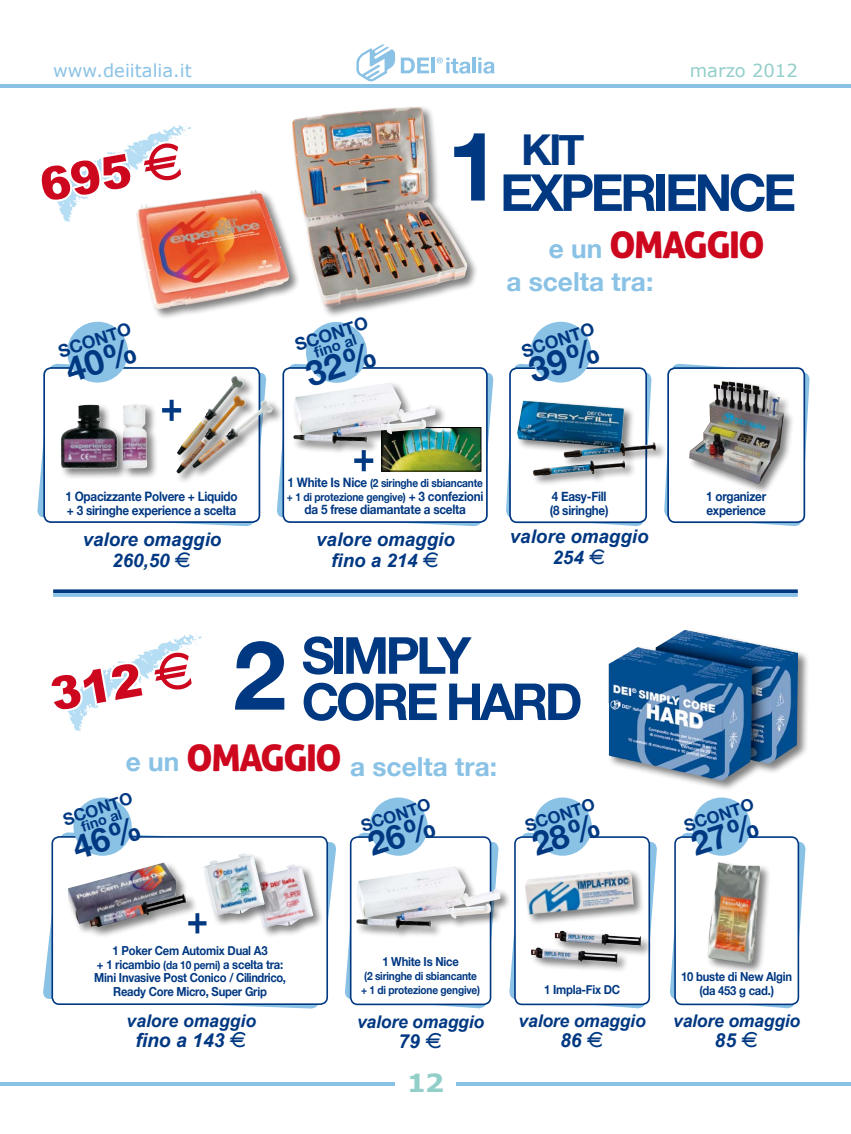
<style>
.page{position:relative;width:851px;height:1134px;background:#fff}
.page>*{position:absolute;margin:0;border:0;box-sizing:border-box;transform-origin:0 0}
.t1{font:700 51.12px/46.2px "Helvetica Neue";letter-spacing:-.07em;color:#003882}
.t2{font:900 46px "Arial";color:#cd071e}
.t3{font:700 42.5px "Helvetica Neue";color:#003882}
.t4{font:36.75px "Aller Display";letter-spacing:-.04em;color:#cd071e}
.t5{font:700 26.25px "Helvetica Neue";color:#8ac2e6}
.t6{font:700 25px "Verdana";color:#93cfc9;scale:1.1 1}
.t7{font:italic 700 19.38px "Arial";color:#003882}
.t8{font:italic 700 18.75px/21.2px "Arial";color:#003882;text-align:center}
.t9{font:17.88px "Verdana";color:#8ac2e6}
.t10{font:17.88px "Verdana";color:#93cfc9}
.t11{font:italic 700 17.5px "Arial";letter-spacing:-.01em;color:#003882}
.t12{font:700 17.5px "Helvetica Neue";color:#003882}
.t13{font:700 16.75px "Helvetica Neue";color:#003882}
.t14{font:700 15px "Helvetica Neue";color:#003882}
.t15{font:700 14.38px "Helvetica Neue";color:#003882}
.t16{font:700 13px/13.8px "Helvetica Neue";letter-spacing:-.02em;color:#003882;scale:.9 1}
.t17{font:700 12.5px/13.8px "Helvetica Neue";letter-spacing:-.02em;color:#003882;text-align:center;scale:.9 1}
.t18{font:700 11.25px/13.8px "Helvetica Neue";letter-spacing:-.02em;color:#003882;scale:.9 1}
.s1{font-family:"Euro font";font-weight:400}
.s2{font-size:95.88px}
.s3{font-family:"Helvetica Neue";font-weight:700;font-size:26.25px;color:#8ac2e6}
.s4{font-family:"Euro font";font-weight:400;font-style:normal}
.s5{font-size:13px}
.s6{font-size:11.25px}
</style>
<div class="page">
<hr style="left:0;top:84px;width:850px;height:4px;background:#8ac2e6">
<hr style="left:0;top:1082px;width:850px;height:3px;background:#8ac2e6">
<svg style="left:356px;top:44px;width:39px;height:38px"></svg>
<svg style="left:401px;top:58px;width:28px;height:15px"></svg>
<hr style="left:431px;top:58px;width:4px;height:15px;background:#8ac2e6">
<svg style="left:436px;top:58px;width:34px;height:16px"></svg>
<hr style="left:472px;top:58px;width:3px;height:15px;background:#8ac2e6">
<svg style="left:478px;top:58px;width:16px;height:16px"></svg>
<div style="left:395px;top:1058px;width:60px;height:49px;background:#fff"></div>
<svg style="left:53px;top:589px;width:744px;height:4px;background:#1a4c8e"></svg>
<div style="left:135px;top:189px;width:165px;height:132px;background:#000;opacity:.5"></div>
<img style="left:136px;top:190px;width:153px;height:119px">
<div style="left:290px;top:105px;width:189px;height:213px;background:#000;opacity:.5"></div>
<img style="left:292px;top:107px;width:175px;height:201px">
<svg style="left:57px;top:123px;width:134px;height:99px"></svg>
<div style="left:530px;top:322px;width:61px;height:61px;background:#8ac2e6;border-radius:50%"></div>
<div style="left:67px;top:322px;width:61px;height:61px;background:#8ac2e6;border-radius:50%"></div>
<div style="left:175px;top:374px;width:109px;height:111px;background:#000;opacity:.5"></div>
<div style="left:515px;top:399px;width:152px;height:70px;background:#000;opacity:.5"></div>
<img style="left:651px;top:401px;width:5px;height:57px">
<div style="left:606px;top:628px;width:203px;height:164px;background:#000;opacity:.5"></div>
<img style="left:608px;top:630px;width:75px;height:126px">
<svg style="left:67px;top:633px;width:135px;height:98px"></svg>
<svg style="left:43px;top:832px;width:293px;height:177px"></svg>
<div style="left:52px;top:837px;width:275px;height:167px;background:#fff;border-radius:7px"></div>
<div style="left:51px;top:836px;width:277px;height:169px;border:2px solid #003882;border-radius:7px"></div>
<div style="left:369px;top:797px;width:58px;height:59px;background:#8ac2e6;border-radius:50%"></div>
<svg style="left:198px;top:913px;width:4px;height:20px"></svg>
<div style="left:250px;top:863px;width:74px;height:76px;background:#000;opacity:.5"></div>
<img style="left:252px;top:864px;width:61px;height:64px">
<div style="left:202px;top:852px;width:74px;height:75px;background:#000;opacity:.5"></div>
<img style="left:203px;top:853px;width:62px;height:63px">
<div style="left:73px;top:797px;width:59px;height:59px;background:#8ac2e6;border-radius:50%"></div>
<div style="left:533px;top:797px;width:58px;height:59px;background:#8ac2e6;border-radius:50%"></div>
<div style="left:692px;top:797px;width:58px;height:59px;background:#8ac2e6;border-radius:50%"></div>
<div style="left:355px;top:865px;width:157px;height:75px;background:#000;opacity:.5"></div>
<hr style="left:53px;top:593px;width:744px;height:4px;background:#93c6e6">
<div style="left:306px;top:322px;width:61px;height:61px;background:#8ac2e6;border-radius:50%"></div>
<svg style="left:663px;top:363px;width:146px;height:163px"></svg>
<div style="left:668px;top:368px;width:136px;height:154px;background:#fff;border-radius:7px"></div>
<div style="left:667px;top:367px;width:138px;height:156px;border:2px solid #003882;border-radius:7px"></div>
<div style="left:687px;top:379px;width:108px;height:116px;background:#000;opacity:.5"></div>
<img style="left:689px;top:381px;width:94px;height:103px">
<div style="left:66px;top:861px;width:132px;height:77px;background:#000;opacity:.5"></div>
<img style="left:68px;top:862px;width:119px;height:65px">
<svg style="left:506px;top:337px;width:145px;height:189px"></svg>
<svg style="left:37px;top:337px;width:230px;height:189px"></svg>
<svg style="left:345px;top:812px;width:154px;height:197px"></svg>
<svg style="left:71px;top:816px;width:71px;height:40px"></svg>
<svg style="left:509px;top:812px;width:148px;height:197px"></svg>
<svg style="left:670px;top:812px;width:135px;height:197px"></svg>
<svg style="left:276px;top:341px;width:217px;height:185px"></svg>
<h3 class="t9" style="left:53px;top:59px;width:140px">www.deiitalia.it</h3>
<h3 class="t10" style="left:689px;top:59px;width:109px">marzo 2012</h3>
<h2 class="t2" style="left:35px;top:153px;width:148px;rotate:-10deg">695 <span class="s1">E</span></h2>
<h3 class="t3" style="left:447px;top:123px;width:139px"><span class="s2">1</span> KIT</h3>
<h1 class="t1" style="left:500px;top:168px;width:297px">EXPERIENCE</h1>
<h3 class="t4" style="left:548px;top:221px;width:217px"><span class="s3">e un</span> OMAGGIO</h3>
<h3 class="t5" style="left:506px;top:265px;width:148px">a scelta tra:</h3>
<h3 class="t12" style="left:56px;top:341px;width:77px;rotate:-18deg">SCONTO</h3>
<h3 class="t12" style="left:292px;top:335px;width:77px;rotate:-18deg">SCONTO</h3>
<p class="t14" style="left:311px;top:344px;width:45px;rotate:-18deg">fi no al</p>
<h3 class="t12" style="left:518px;top:341px;width:77px;rotate:-18deg">SCONTO</h3>
<p class="t16" style="left:65px;top:489px;width:193px">1 Opacizzante Polvere + Liquido + 3 siringhe experience a scelta</p>
<h3 class="t8" style="left:83px;top:529px;width:140px">valore omaggio<br>260,50 <span class="s4">E</span></h3>
<p class="t18" style="left:287px;top:476px;width:220px"><span class="s5">1 White Is Nice</span> (2 siringhe di sbiancante + 1 di protezione gengive) <span class="s5">+ 3 confezioni</span></p>
<p class="t16" style="left:304px;top:502px;width:180px">da 5 frese diamantate a scelta</p>
<h3 class="t8" style="left:316px;top:529px;width:140px">valore omaggio fino a 214 <span class="s4">E</span></h3>
<p class="t16" style="left:549px;top:489px;width:67px">4 Easy-Fill (8 siringhe)</p>
<h3 class="t8" style="left:509px;top:526px;width:140px">valore omaggio<br>254 <span class="s4">E</span></h3>
<h1 class="t1" style="left:301px;top:631px;width:282px;text-indent:-69px"><span class="s2">2</span> SIMPLY<br>CORE HARD</h1>
<h3 class="t5" style="left:126px;top:750px;width:372px">e un <sup>OMAGGIO</sup> a scelta tra:</h3>
<h2 class="t2" style="left:45px;top:662px;width:148px;rotate:-10deg">312 <span class="s1">E</span></h2>
<h3 class="t13" style="left:60px;top:810px;width:74px;rotate:-18deg">SCONTO</h3>
<p class="t15" style="left:79px;top:818px;width:44px;rotate:-18deg">fi no al</p>
<h3 class="t13" style="left:358px;top:816px;width:74px;rotate:-18deg">SCONTO</h3>
<h3 class="t13" style="left:522px;top:816px;width:74px;rotate:-18deg">SCONTO</h3>
<p class="t16" style="left:706px;top:489px;width:68px">1 organizer experience</p>
<h3 class="t13" style="left:681px;top:816px;width:74px;rotate:-18deg">SCONTO</h3>
<p class="t17" style="left:94px;top:943px;width:214px">1 Poker Cem Automix Dual A3<br>+ 1 ricambio <span class="s6">(da 10 perni)</span> a scelta tra:<br>Mini Invasive Post Conico / Cilindrico, Ready Core Micro, Super Grip</p>
<h3 class="t11" style="left:127px;top:1009px;width:131px">valore omaggio</h3>
<h3 class="t7" style="left:135px;top:1028px;width:113px">fino a 143 <span class="s4">E</span></h3>
<p class="t17" style="left:382px;top:955px;width:86px">1 White Is Nice</p>
<p class="t18" style="left:361px;top:969px;width:134px">(2 siringhe di sbiancante + 1 di protezione gengive)</p>
<h3 class="t11" style="left:357px;top:1010px;width:129px">valore omaggio</h3>
<h3 class="t7" style="left:398px;top:1029px;width:46px">79 <span class="s4">E</span></h3>
<h3 class="t6" style="left:406px;top:1067px;width:36px">12</h3>
<p class="t17" style="left:544px;top:982px;width:86px">1 Impla-Fix DC</p>
<h3 class="t11" style="left:518px;top:1009px;width:129px">valore omaggio</h3>
<h3 class="t7" style="left:560px;top:1028px;width:46px">86 <span class="s4">E</span></h3>
<p class="t17" style="left:681px;top:969px;width:125px">10 buste di New Algin (da 453 g cad.)</p>
<h3 class="t11" style="left:673px;top:1009px;width:129px">valore omaggio</h3>
<h3 class="t7" style="left:714px;top:1028px;width:46px">85 <span class="s4">E</span></h3>
</div>
